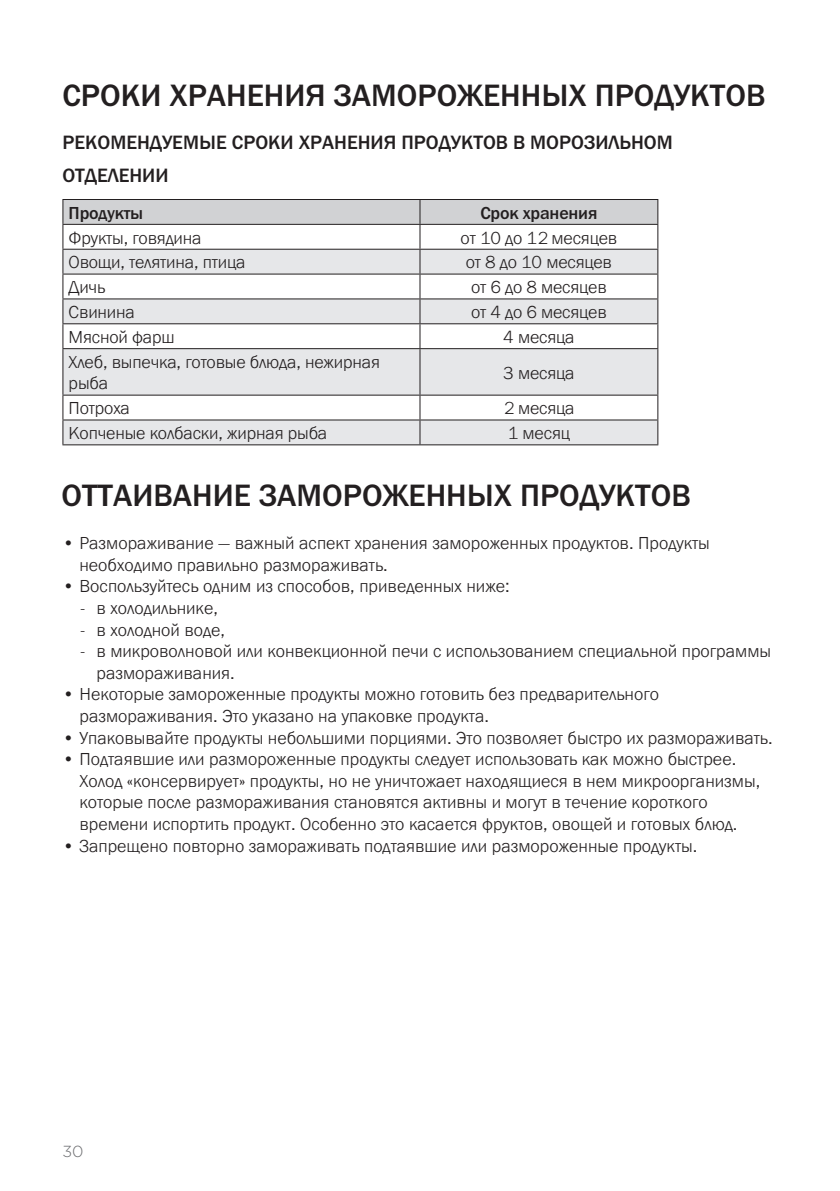
<style>
.page{position:relative;width:840px;height:1191px;background:#fff}
.page>*{position:absolute;margin:0;border:0;box-sizing:border-box;transform-origin:0 0}
.podnaslov_1{font:500 32px "Franklin Gothic URW";color:#231f20}
.podnaslov_1-2{font:500 20px/32.4px "Franklin Gothic URW";color:#231f20}
.seznam{font:300 18px/21.6px "Franklin Gothic URW";color:#231f20}
.besedilo_drobno{font:300 18px/21.6px "Franklin Gothic URW";letter-spacing:-.01em;color:#231f20}
.seznam_crtica{font:300 18px/21.6px "Franklin Gothic URW";color:#231f20}
.besedilo_drobno-2{font:500 18px "Franklin Gothic URW";letter-spacing:-.01em;color:#231f20}
.t1{font:300 16px "Gotham";color:#6c6d70}
</style>
<div class="page">
<svg style="left:63px;top:349px;width:594px;height:95px;fill:#e6e7e9"></svg>
<svg style="left:62px;top:199px;width:596px;height:149px"></svg>
<hr style="left:62px;top:348px;width:358px;height:1px;background:#231f20">
<hr style="left:62px;top:349px;width:1px;height:45px;background:#231f20">
<hr style="left:420px;top:348px;width:238px;height:1px;background:#231f20">
<hr style="left:419px;top:349px;width:1px;height:45px;background:#231f20">
<hr style="left:657px;top:349px;width:1px;height:45px;background:#231f20">
<hr style="left:62px;top:394px;width:358px;height:1px;background:#231f20">
<hr style="left:420px;top:394px;width:238px;height:1px;background:#231f20">
<hr style="left:62px;top:419px;width:358px;height:1px;background:#231f20">
<svg style="left:62px;top:395px;width:1px;height:49px"></svg>
<hr style="left:420px;top:419px;width:238px;height:1px;background:#231f20">
<svg style="left:419px;top:395px;width:1px;height:49px"></svg>
<svg style="left:657px;top:395px;width:1px;height:49px"></svg>
<hr style="left:62px;top:444px;width:358px;height:1px;background:#231f20">
<hr style="left:420px;top:444px;width:238px;height:1px;background:#231f20">
<p class="podnaslov_1" style="left:62px;top:76px;width:704px">СРОКИ ХРАНЕНИЯ ЗАМОРОЖЕННЫХ ПРОДУКТОВ</p>
<p class="podnaslov_1-2" style="left:62px;top:127px;width:611px">РЕКОМЕНДУЕМЫЕ СРОКИ ХРАНЕНИЯ ПРОДУКТОВ В МОРОЗИЛЬНОМ<br>ОТДЕЛЕНИИ</p>
<p class="besedilo_drobno-2" style="left:69px;top:201px;width:76px">Продукты</p>
<p class="besedilo_drobno-2" style="left:480px;top:201px;width:118px">Срок хранения</p>
<p class="besedilo_drobno" style="left:69px;top:227px;width:134px">Фрукты, говядина</p>
<p class="besedilo_drobno" style="left:460px;top:227px;width:158px">от 10 до 12 месяцев</p>
<p class="besedilo_drobno" style="left:69px;top:252px;width:178px">Овощи, телятина, птица</p>
<p class="besedilo_drobno" style="left:465px;top:252px;width:147px">от 8 до 10 месяцев</p>
<p class="besedilo_drobno" style="left:69px;top:277px;width:38px">Дичь</p>
<p class="besedilo_drobno" style="left:471px;top:277px;width:137px">от 6 до 8 месяцев</p>
<p class="besedilo_drobno" style="left:69px;top:301px;width:68px">Свинина</p>
<p class="besedilo_drobno" style="left:471px;top:301px;width:137px">от 4 до 6 месяцев</p>
<p class="besedilo_drobno" style="left:69px;top:326px;width:108px">Мясной фарш</p>
<p class="besedilo_drobno" style="left:503px;top:326px;width:73px">4 месяца</p>
<p class="besedilo_drobno" style="left:69px;top:351px;width:313px">Хлеб, выпечка, готовые блюда, нежирная рыба</p>
<p class="besedilo_drobno" style="left:503px;top:362px;width:73px">3 месяца</p>
<p class="besedilo_drobno" style="left:69px;top:398px;width:63px">Потроха</p>
<p class="besedilo_drobno" style="left:503px;top:398px;width:73px">2 месяца</p>
<p class="besedilo_drobno" style="left:69px;top:422px;width:260px">Копченые колбаски, жирная рыба</p>
<p class="besedilo_drobno" style="left:507px;top:422px;width:63px">1 месяц</p>
<p class="podnaslov_1" style="left:62px;top:475px;width:630px">ОТТАИВАНИЕ ЗАМОРОЖЕННЫХ ПРОДУКТОВ</p>
<p class="seznam" style="left:79px;top:532px;width:631px;text-indent:-17px">• Размораживание — важный аспект хранения замороженных продуктов. Продукты необходимо правильно размораживать.</p>
<p class="seznam" style="left:62px;top:576px;width:448px">• Воспользуйтесь одним из способов, приведенных ниже:</p>
<p class="seznam_crtica" style="left:80px;top:597px;width:139px">- в холодильнике,</p>
<p class="seznam_crtica" style="left:80px;top:619px;width:146px">- в холодной воде,</p>
<p class="seznam_crtica" style="left:96px;top:640px;width:676px;text-indent:-16px">- в микроволновой или конвекционной печи с использованием специальной программы размораживания.</p>
<p class="seznam" style="left:79px;top:684px;width:580px;text-indent:-17px">• Некоторые замороженные продукты можно готовить без предварительного размораживания. Это указано на упаковке продукта.</p>
<p class="seznam" style="left:62px;top:727px;width:711px">• Упаковывайте продукты небольшими порциями. Это позволяет быстро их размораживать.</p>
<p class="seznam" style="left:79px;top:748px;width:682px;text-indent:-17px">• Подтаявшие или размороженные продукты следует использовать как можно быстрее.<br>Холод «консервирует» продукты, но не уничтожает находящиеся в нем микроорганизмы, которые после размораживания становятся активны и могут в течение короткого времени испортить продукт. Особенно это касается фруктов, овощей и готовых блюд.</p>
<p class="seznam" style="left:62px;top:835px;width:636px">• Запрещено повторно замораживать подтаявшие или размороженные продукты.</p>
<p class="t1" style="left:62px;top:1140px;width:23px">30</p>
</div>
